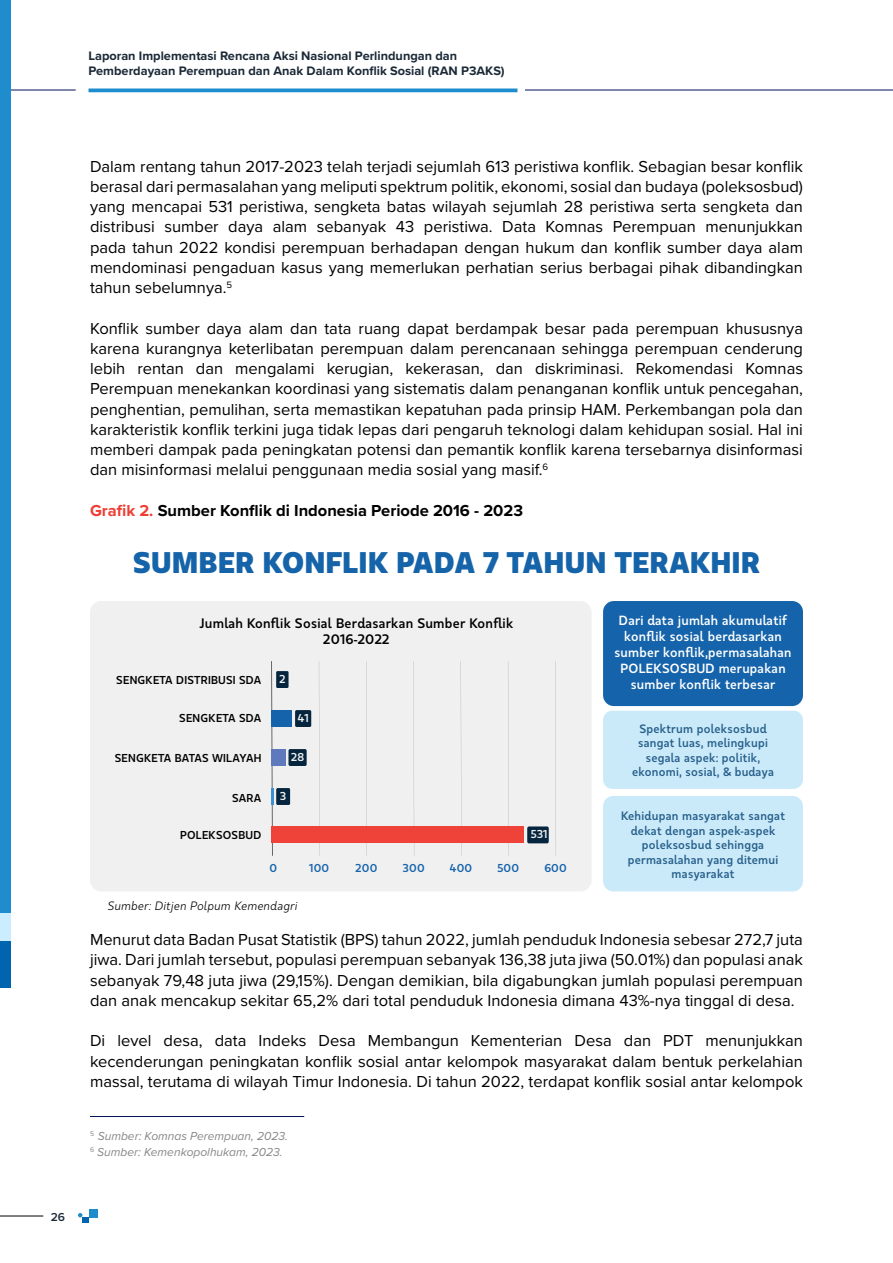
<style>
.page{position:relative;width:893px;height:1263px;background:#fff}
.page>*{position:absolute;margin:0;border:0;box-sizing:border-box;transform-origin:0 0}
.t1{font:900 29.85px "Urbani";letter-spacing:.02em;color:#1563a9}
.t2{font:16.5px/20.2px "Proxima Nova";color:#000;text-align:justify}
.t3{font:700 16.5px "Proxima Nova";color:#000}
.t4{font:700 13.8px/16.5px "Urbani";letter-spacing:.02em;color:#000;text-align:center}
.t5{font:700 13.35px/15.9px "Urbani";letter-spacing:.02em;color:#fff;text-align:center}
.t6{font:700 12.75px/15.3px "Proxima Nova";color:#1b2937}
.t7{font:700 12.15px/14.5px "Urbani";letter-spacing:.02em;color:#275f8a;text-align:center}
.t8{font:italic 12.15px "Urbani";letter-spacing:.02em;color:#000}
.t9{font:italic 12px/16.5px "Proxima Nova";color:#878787}
.t10{font:600 12px "Proxima Nova";color:#1b2937}
.t11{font:700 11.55px "Urbani";letter-spacing:.02em;color:#000}
.t12{font:700 11.55px "Urbani";letter-spacing:.02em;color:#1563ab}
.t13{font:700 11.55px "Urbani";letter-spacing:.02em;color:#f1f1f1}
.s1{color:#ef3e35}
</style>
<div class="page">
<hr style="left:0;top:90px;width:76px;height:1px;background:#031059">
<hr style="left:525px;top:90px;width:368px;height:1px;background:#031059">
<hr style="left:88px;top:89px;width:429px;height:3px;background:#1e8ccd">
<hr style="left:0;top:1215px;width:43px;height:1px;background:#000">
<div style="left:0;top:0;width:10px;height:987px;background:#0064ae"></div>
<div style="left:0;top:0;width:10px;height:940px;background:#ccecff"></div>
<div style="left:0;top:0;width:10px;height:913px;background:#1e8ccd"></div>
<div style="left:89px;top:1209px;width:8px;height:8px;background:#1e8ccd"></div>
<div style="left:82px;top:1217px;width:7px;height:6px;background:#0064ae"></div>
<svg style="left:78px;top:1213px;width:4px;height:4px"></svg>
<hr style="left:90px;top:1116px;width:214px;height:1px;background:#031059">
<div style="left:90px;top:601px;width:502px;height:290px;background:#f1f0f0;border-radius:11px"></div>
<svg style="left:319px;top:662px;width:1px;height:194px"></svg>
<svg style="left:366px;top:661px;width:1px;height:195px"></svg>
<svg style="left:413px;top:661px;width:1px;height:164px"></svg>
<svg style="left:461px;top:723px;width:1px;height:133px"></svg>
<svg style="left:508px;top:661px;width:1px;height:195px"></svg>
<svg style="left:555px;top:661px;width:1px;height:195px"></svg>
<div style="left:276px;top:671px;width:13px;height:17px;background:#05253e"></div>
<div style="left:295px;top:710px;width:16px;height:17px;background:#05253e;border-radius:2px"></div>
<div style="left:272px;top:710px;width:20px;height:17px;background:#1563aa"></div>
<div style="left:272px;top:749px;width:14px;height:17px;background:#5e79bc"></div>
<svg style="left:271px;top:661px;width:3px;height:195px"></svg>
<div style="left:288px;top:749px;width:19px;height:17px;background:#05253e;border-radius:2px"></div>
<div style="left:276px;top:788px;width:14px;height:17px;background:#05253e"></div>
<div style="left:272px;top:826px;width:252px;height:17px;background:#ef4339"></div>
<div style="left:527px;top:826px;width:22px;height:17px;background:#05253e;border-radius:2px"></div>
<div style="left:603px;top:601px;width:200px;height:105px;background:#1563aa;border-radius:11px"></div>
<div style="left:603px;top:711px;width:200px;height:78px;background:#caeafa;border-radius:9px"></div>
<div style="left:603px;top:796px;width:200px;height:95px;background:#caeafa;border-radius:10px"></div>
<p class="t6" style="left:88px;top:47px;width:418px">Laporan Implementasi Rencana Aksi Nasional Perlindungan dan<br>Pemberdayaan Perempuan dan Anak Dalam Konflik Sosial (RAN P3AKS)</p>
<p class="t10" style="left:51px;top:1208px;width:16px">26</p>
<p class="t2" style="left:90px;top:155px;width:714px">Dalam rentang tahun 2017-2023 telah terjadi sejumlah 613 peristiwa konflik. Sebagian besar konflik berasal dari permasalahan yang meliputi spektrum politik, ekonomi, sosial dan budaya (poleksosbud) yang mencapai 531 peristiwa, sengketa batas wilayah sejumlah 28 peristiwa serta sengketa dan distribusi sumber daya alam sebanyak 43 peristiwa. Data Komnas Perempuan menunjukkan pada tahun 2022 kondisi perempuan berhadapan dengan hukum dan konflik sumber daya alam mendominasi pengaduan kasus yang memerlukan perhatian serius berbagai pihak dibandingkan tahun sebelumnya.<sup>5</sup></p>
<p class="t2" style="left:90px;top:317px;width:714px">Konflik sumber daya alam dan tata ruang dapat berdampak besar pada perempuan khususnya karena kurangnya keterlibatan perempuan dalam perencanaan sehingga perempuan cenderung lebih rentan dan mengalami kerugian, kekerasan, dan diskriminasi. Rekomendasi Komnas Perempuan menekankan koordinasi yang sistematis dalam penanganan konflik untuk pencegahan, penghentian, pemulihan, serta memastikan kepatuhan pada prinsip HAM. Perkembangan pola dan karakteristik konflik terkini juga tidak lepas dari pengaruh teknologi dalam kehidupan sosial. Hal ini memberi dampak pada peningkatan potensi dan pemantik konflik karena tersebarnya disinformasi dan misinformasi melalui penggunaan media sosial yang masif.<sup>6</sup></p>
<p class="t3" style="left:90px;top:498px;width:435px"><span class="s1">Grafik 2.</span> Sumber Konflik di Indonesia Periode 2016 - 2023</p>
<h1 class="t1" style="left:133px;top:544px;width:628px">SUMBER KONFLIK PADA 7 TAHUN TERAKHIR</h1>
<p class="t4" style="left:199px;top:615px;width:315px">Jumlah Konflik Sosial Berdasarkan Sumber Konflik<br>2016-2022</p>
<p class="t11" style="left:116px;top:673px;width:147px">SENGKETA DISTRIBUSI SDA</p>
<p class="t11" style="left:179px;top:711px;width:84px">SENGKETA SDA</p>
<p class="t11" style="left:115px;top:750px;width:148px">SENGKETA BATAS WILAYAH</p>
<p class="t13" style="left:279px;top:672px;width:8px">2</p>
<p class="t13" style="left:298px;top:711px;width:12px">41</p>
<p class="t13" style="left:291px;top:750px;width:14px">28</p>
<p class="t11" style="left:232px;top:791px;width:31px">SARA</p>
<p class="t11" style="left:180px;top:828px;width:83px">POLEKSOSBUD</p>
<p class="t13" style="left:280px;top:789px;width:8px">3</p>
<p class="t13" style="left:531px;top:827px;width:18px">531</p>
<p class="t12" style="left:269px;top:861px;width:9px">0</p>
<p class="t12" style="left:309px;top:861px;width:21px">100</p>
<p class="t12" style="left:356px;top:861px;width:23px">200</p>
<p class="t12" style="left:403px;top:861px;width:23px">300</p>
<p class="t12" style="left:450px;top:861px;width:24px">400</p>
<p class="t12" style="left:497px;top:861px;width:23px">500</p>
<p class="t12" style="left:544px;top:861px;width:24px">600</p>
<p class="t8" style="left:107px;top:898px;width:191px">Sumber: Ditjen Polpum Kemendagri</p>
<p class="t5" style="left:614px;top:612px;width:179px">Dari data jumlah akumulatif konflik sosial berdasarkan sumber konflik,permasalahan<br>POLEKSOSBUD merupakan sumber konflik terbesar</p>
<p class="t7" style="left:632px;top:721px;width:143px">Spektrum poleksosbud sangat luas, melingkupi segala aspek: politik, ekonomi, sosial, &amp; budaya</p>
<p class="t7" style="left:621px;top:808px;width:165px">Kehidupan masyarakat sangat dekat dengan aspek-aspek poleksosbud sehingga permasalahan yang ditemui masyarakat</p>
<p class="t2" style="left:90px;top:929px;width:714px">Menurut data Badan Pusat Statistik (BPS) tahun 2022, jumlah penduduk Indonesia sebesar 272,7 juta jiwa. Dari jumlah tersebut, populasi perempuan sebanyak 136,38 juta jiwa (50.01%) dan populasi anak sebanyak 79,48 juta jiwa (29,15%). Dengan demikian, bila digabungkan jumlah populasi perempuan dan anak mencakup sekitar 65,2% dari total penduduk Indonesia dimana 43%-nya tinggal di desa.</p>
<p class="t2" style="left:90px;top:1030px;width:714px">Di level desa, data Indeks Desa Membangun Kementerian Desa dan PDT menunjukkan kecenderungan peningkatan konflik sosial antar kelompok masyarakat dalam bentuk perkelahian massal, terutama di wilayah Timur Indonesia. Di tahun 2022, terdapat konflik sosial antar kelompok</p>
<p class="t9" style="left:90px;top:1127px;width:199px"><sup>5</sup> Sumber: Komnas Perempuan, 2023.<br><sup>6</sup> Sumber: Kemenkopolhukam, 2023.</p>
</div>
